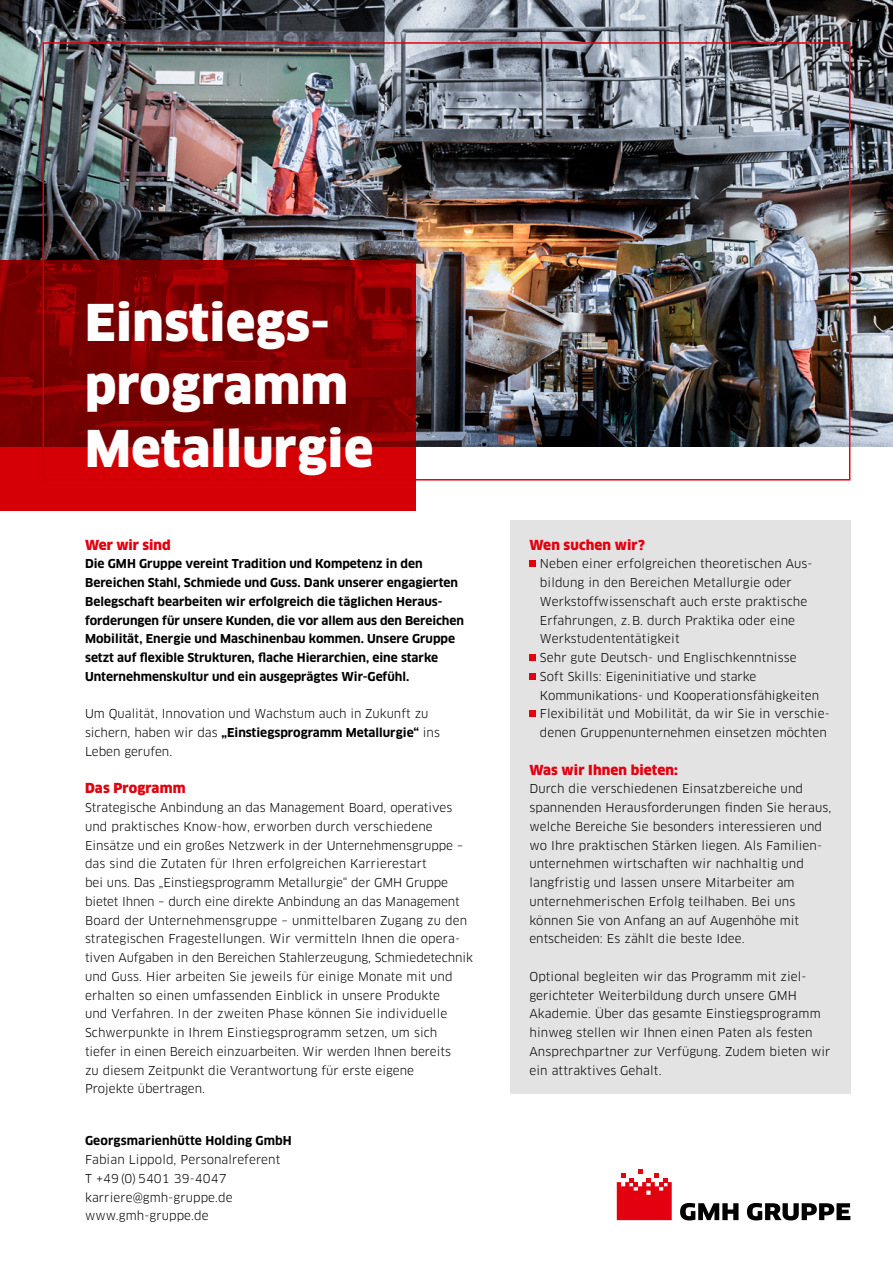
<style>
.page{position:relative;width:893px;height:1263px;background:#fff}
.page>*{position:absolute;margin:0;border:0;box-sizing:border-box;transform-origin:0 0}
.t1{font:900 49.5px/63px "Clan OT";letter-spacing:.01em;color:#fff}
.t2{font:900 13.5px "Clan OT";letter-spacing:.01em;color:#e3000f}
.t3{font:12px/18.8px "Clan OT";letter-spacing:.01em;color:#000}
.t4{font:700 12px/18.8px "Clan OT";color:#000}
.s1{font-weight:700}
</style>
<div class="page">
<img style="left:0;top:0;width:893px;height:447px">
<svg style="left:747px;top:1203px;width:103px;height:17px"></svg>
<svg style="left:680px;top:1203px;width:58px;height:17px"></svg>
<svg style="left:617px;top:1169px;width:55px;height:51px"></svg>
<svg style="left:0;top:260px;width:416px;height:250px"></svg>
<div style="left:510px;top:520px;width:340px;height:573px;background:#e3e3e3"></div>
<div style="left:529px;top:560px;width:7px;height:7px;background:#e3000f"></div>
<div style="left:529px;top:654px;width:7px;height:7px;background:#e3000f"></div>
<div style="left:529px;top:673px;width:7px;height:6px;background:#e3000f"></div>
<div style="left:529px;top:710px;width:7px;height:7px;background:#e3000f"></div>
<h1 class="t1" style="left:85px;top:292px;width:290px">Einstiegs&shy;programm<br>Metallurgie</h1>
<p class="t2" style="left:85px;top:537px;width:87px">Wer wir sind</p>
<p class="t4" style="left:85px;top:555px;width:380px">Die GMH Gruppe vereint Tradition und Kompetenz in den Bereichen Stahl, Schmiede und Guss. Dank unserer engagierten Belegschaft bearbeiten wir erfolgreich die täglichen Heraus&shy;forderungen für unsere Kunden, die vor allem aus den Bereichen Mobilität, Energie und Maschinenbau kommen. Unsere Gruppe setzt auf flexible Strukturen, flache Hierarchien, eine starke Unternehmenskultur und ein ausgeprägtes Wir-Gefühl.</p>
<p class="t3" style="left:85px;top:705px;width:356px">Um Qualität, Innovation und Wachstum auch in Zukunft zu sichern, haben wir das <span class="s1">„Einstiegsprogramm Metallurgie“</span> ins<br>Leben gerufen.</p>
<p class="t2" style="left:85px;top:780px;width:102px">Das Programm</p>
<p class="t3" style="left:85px;top:798px;width:389px">Strategische Anbindung an das Management Board, operatives und praktisches Know-how, erworben durch verschiedene Einsätze und ein großes Netzwerk in der Unternehmensgruppe – das sind die Zutaten für Ihren erfolgreichen Karrierestart<br>bei uns. Das „Einstiegsprogramm Metallurgie“ der GMH Gruppe bietet Ihnen – durch eine direkte Anbindung an das Management Board der Unternehmensgruppe – unmittelbaren Zugang zu den strategischen Fragestellungen. Wir vermitteln Ihnen die opera&shy;tiven Aufgaben in den Bereichen Stahlerzeugung, Schmiedetechnik und Guss. Hier arbeiten Sie jeweils für einige Monate mit und erhalten so einen umfassenden Einblick in unsere Produkte<br>und Verfahren. In der zweiten Phase können Sie individuelle Schwerpunkte in Ihrem Einstiegsprogramm setzen, um sich<br>tiefer in einen Bereich einzuarbeiten. Wir werden Ihnen bereits<br>zu diesem Zeitpunkt die Verantwortung für erste eigene<br>Projekte übertragen.</p>
<p class="t4" style="left:85px;top:1132px;width:208px">Georgsmarienhütte Holding GmbH</p>
<p class="t3" style="left:85px;top:1150px;width:197px">Fabian Lippold, Personalreferent<br>T +49(0)5401 39-4047 karriere@gmh-gruppe.de www.gmh-gruppe.de</p>
<p class="t2" style="left:529px;top:537px;width:117px">Wen suchen wir?</p>
<p class="t3" style="left:540px;top:555px;width:291px">Neben einer erfolgreichen theoretischen Aus&shy;bildung in den Bereichen Metallurgie oder Werkstoffwissenschaft auch erste praktische Erfahrungen, z.B. durch Praktika oder eine Werkstudententätigkeit<br>Sehr gute Deutsch- und Englischkenntnisse<br>Soft Skills: Eigeninitiative und starke Kommunikations- und Kooperationsfähigkeiten Flexibilität und Mobilität, da wir Sie in verschie&shy;denen Gruppenunternehmen einsetzen möchten</p>
<p class="t2" style="left:529px;top:762px;width:150px">Was wir Ihnen bieten:</p>
<p class="t3" style="left:529px;top:780px;width:303px">Durch die verschiedenen Einsatzbereiche und spannenden Herausforderungen finden Sie heraus, welche Bereiche Sie besonders interessieren und wo Ihre praktischen Stärken liegen. Als Familien&shy;unternehmen wirtschaften wir nachhaltig und langfristig und lassen unsere Mitarbeiter am unternehmerischen Erfolg teilhaben. Bei uns können Sie von Anfang an auf Augenhöhe mit entscheiden: Es zählt die beste Idee.</p>
<p class="t3" style="left:529px;top:967px;width:303px">Optional begleiten wir das Programm mit ziel&shy;gerichteter Weiterbildung durch unsere GMH Akademie. Über das gesamte Einstiegsprogramm hinweg stellen wir Ihnen einen Paten als festen Ansprechpartner zur Verfügung. Zudem bieten wir ein attraktives Gehalt.</p>
</div>
